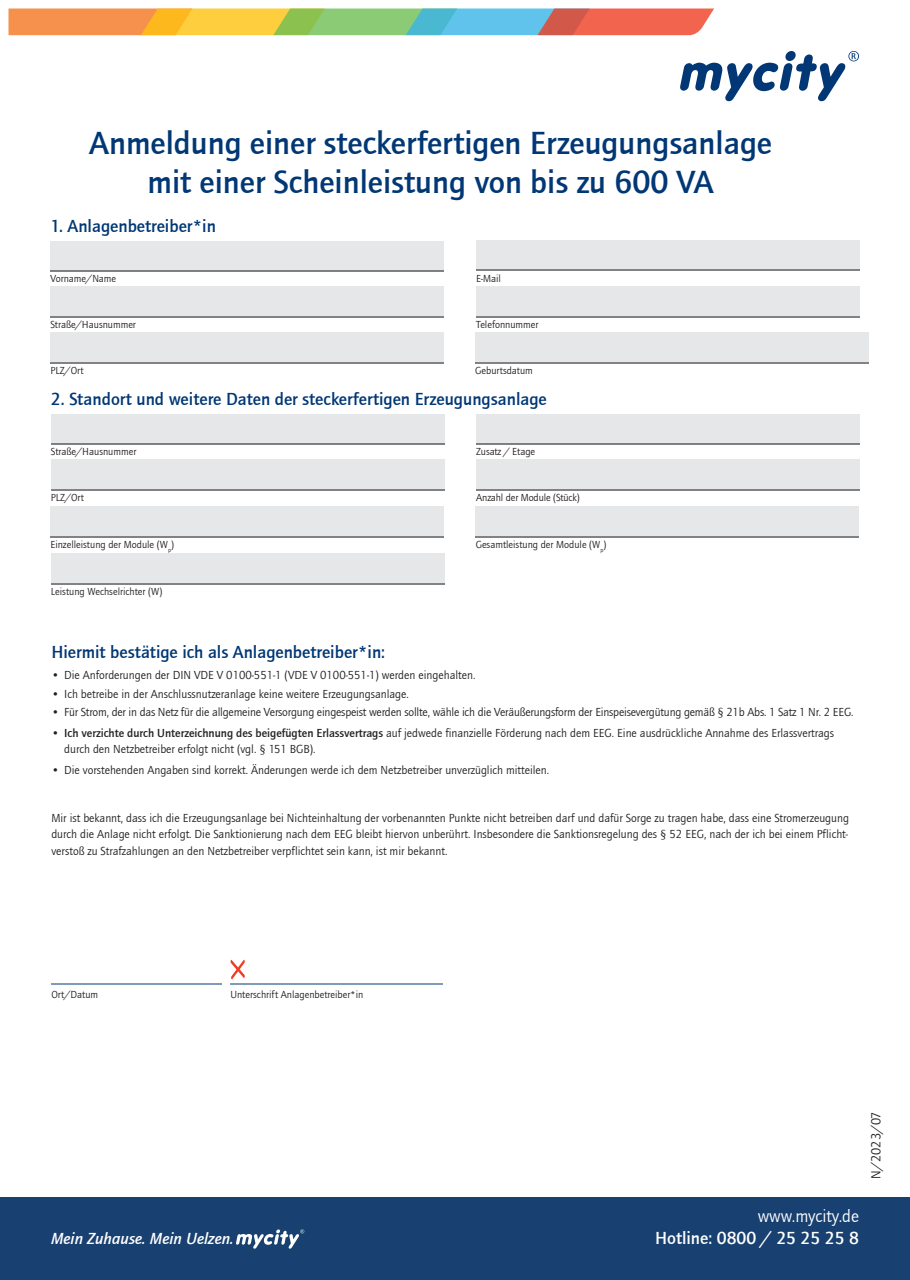
<style>
.page{position:relative;width:910px;height:1280px;background:#fff}
.page>*{position:absolute;margin:0;border:0;box-sizing:border-box;transform-origin:0 0}
.t1{font:700 33px/39.6px "Quay Itc T";color:#013775;text-align:center}
.t2{font:700 18px "Quay Itc T";color:#013775}
.t3{font:700 18px "Quay Itc T";color:#fff}
.t4{font:18px "Quay Itc T Boo";color:#fff}
.t5{font:italic 700 16.5px "Quay Itc T";color:#fff}
.t6{font:13.5px "Quay Itc T Boo";color:#231f20}
.t7{font:12px/16.5px "Quay Itc T Boo";color:#231f20}
.t8{font:10.5px "Quay Itc T Boo";color:#231f20}
.t9{font:6.15px "Quay Itc T Boo";color:#231f20}
.s1{font-family:"Quay Itc T";font-weight:700}
</style>
<div class="page">
<svg style="left:680px;top:51px;width:179px;height:50px"></svg>
<svg style="left:9px;top:9px;width:705px;height:26px;background:#c3a56c"></svg>
<div style="left:0;top:1198px;width:910px;height:82px;background:#184070"></div>
<svg style="left:236px;top:1229px;width:68px;height:20px"></svg>
<div style="left:51px;top:241px;width:393px;height:29px;background:#e6e7e9"></div>
<hr style="left:51px;top:270px;width:393px;height:2px;background:#636366">
<div style="left:51px;top:287px;width:393px;height:29px;background:#e6e7e9"></div>
<hr style="left:51px;top:316px;width:393px;height:2px;background:#636366">
<div style="left:51px;top:332px;width:393px;height:30px;background:#e6e7e9"></div>
<hr style="left:51px;top:362px;width:393px;height:2px;background:#636366">
<div style="left:475px;top:332px;width:394px;height:30px;background:#e6e7e9"></div>
<hr style="left:475px;top:362px;width:394px;height:2px;background:#636366">
<div style="left:476px;top:287px;width:383px;height:29px;background:#e6e7e9"></div>
<hr style="left:476px;top:316px;width:383px;height:2px;background:#636366">
<div style="left:476px;top:241px;width:383px;height:28px;background:#e6e7e9"></div>
<hr style="left:476px;top:269px;width:383px;height:1px;background:#636366">
<div style="left:476px;top:414px;width:383px;height:29px;background:#e6e7e9"></div>
<hr style="left:476px;top:443px;width:383px;height:2px;background:#636366">
<div style="left:476px;top:460px;width:383px;height:29px;background:#e6e7e9"></div>
<hr style="left:476px;top:489px;width:383px;height:2px;background:#636366">
<div style="left:51px;top:414px;width:393px;height:29px;background:#e6e7e9"></div>
<hr style="left:51px;top:443px;width:393px;height:2px;background:#636366">
<div style="left:51px;top:460px;width:393px;height:29px;background:#e6e7e9"></div>
<hr style="left:51px;top:489px;width:393px;height:2px;background:#636366">
<hr style="left:231px;top:984px;width:212px;height:1px;background:#013775">
<svg style="left:230px;top:959px;width:15px;height:21px"></svg>
<hr style="left:51px;top:984px;width:170px;height:1px;background:#013775">
<div style="left:476px;top:506px;width:383px;height:30px;background:#e6e7e9"></div>
<hr style="left:476px;top:536px;width:383px;height:2px;background:#636366">
<div style="left:50px;top:506px;width:394px;height:30px;background:#e6e7e9"></div>
<hr style="left:50px;top:536px;width:394px;height:2px;background:#636366">
<div style="left:51px;top:553px;width:393px;height:30px;background:#e6e7e9"></div>
<hr style="left:51px;top:583px;width:393px;height:2px;background:#636366">
<h1 class="t1" style="left:89px;top:123px;width:684px">Anmeldung einer steckerfertigen Erzeugungsanlage mit einer Scheinleistung von bis zu 600 VA</h1>
<h2 class="t2" style="left:51px;top:216px;width:167px">1. Anlagenbetreiber*in</h2>
<p class="t8" style="left:51px;top:273px;width:67px">Vorname/Name</p>
<p class="t8" style="left:51px;top:319px;width:87px">Straße/Hausnummer</p>
<p class="t8" style="left:51px;top:365px;width:35px">PLZ/Ort</p>
<p class="t8" style="left:475px;top:365px;width:59px">Geburtsdatum</p>
<p class="t8" style="left:476px;top:273px;width:26px">E-Mail</p>
<p class="t8" style="left:476px;top:319px;width:64px">Telefonnummer</p>
<h2 class="t2" style="left:51px;top:389px;width:497px">2. Standort und weitere Daten der steckerfertigen Erzeugungsanlage</h2>
<p class="t8" style="left:51px;top:446px;width:87px">Straße/Hausnummer</p>
<p class="t8" style="left:51px;top:492px;width:35px">PLZ/Ort</p>
<p class="t8" style="left:50px;top:539px;width:119px">Einzelleistung der Module (W</p>
<p class="t9" style="left:168px;top:546px;width:7px">p<sup>)</sup></p>
<p class="t8" style="left:51px;top:586px;width:113px">Leistung Wechselrichter (W)</p>
<p class="t8" style="left:476px;top:446px;width:60px">Zusatz / Etage</p>
<p class="t8" style="left:476px;top:492px;width:105px">Anzahl der Module (Stück)</p>
<p class="t8" style="left:476px;top:539px;width:132px">Gesamtleistung der Module (W<sub>p</sub>)</p>
<h2 class="t2" style="left:51px;top:642px;width:335px">Hiermit bestätige ich als Anlagenbetreiber*in:</h2>
<p class="t7" style="left:51px;top:667px;width:425px">• Die Anforderungen der DIN VDE V 0100-551-1 (VDE V 0100-551-1) werden eingehalten.</p>
<p class="t7" style="left:51px;top:685px;width:359px">• Ich betreibe in der Anschlussnutzeranlage keine weitere Erzeugungsanlage.</p>
<p class="t7" style="left:51px;top:704px;width:803px">• Für Strom, der in das Netz für die allgemeine Versorgung eingespeist werden sollte, wähle ich die Veräußerungsform der Einspeisevergütung gemäß § 21b Abs. 1 Satz 1 Nr. 2 EEG.</p>
<p class="t7" style="left:64px;top:725px;width:771px;text-indent:-13px">• <span class="s1">Ich verzichte durch Unterzeichnung des beigefügten Erlassvertrags</span> auf jedwede finanzielle Förderung nach dem EEG. Eine ausdrückliche Annahme des Erlassvertrags durch den Netzbetreiber erfolgt nicht (vgl. § 151 BGB).</p>
<p class="t7" style="left:51px;top:762px;width:499px">• Die vorstehenden Angaben sind korrekt. Änderungen werde ich dem Netzbetreiber unverzüglich mitteilen.</p>
<p class="t7" style="left:51px;top:810px;width:799px;text-align:justify">Mir ist bekannt, dass ich die Erzeugungsanlage bei Nichteinhaltung der vorbenannten Punkte nicht betreiben darf und dafür Sorge zu tragen habe, dass eine Stromerzeugung durch die Anlage nicht erfolgt. Die Sanktionierung nach dem EEG bleibt hiervon unberührt. Insbesondere die Sanktionsregelung des § 52 EEG, nach der ich bei einem Pflicht&shy;verstoß zu Strafzahlungen an den Netzbetreiber verpflichtet sein kann, ist mir bekannt.</p>
<p class="t8" style="left:51px;top:988px;width:48px">Ort/Datum</p>
<p class="t8" style="left:231px;top:988px;width:134px">Unterschrift Anlagenbetreiber*in</p>
<h3 class="t5" style="left:51px;top:1229px;width:184px">Mein Zuhause. Mein Uelzen.</h3>
<p class="t6" style="left:868px;top:1178px;width:69px;rotate:-90deg">N/2023/07</p>
<h2 class="t4" style="left:758px;top:1206px;width:103px">www.mycity.de</h2>
<h2 class="t3" style="left:655px;top:1228px;width:205px">Hotline: 0800 / 25 25 25 8</h2>
</div>
